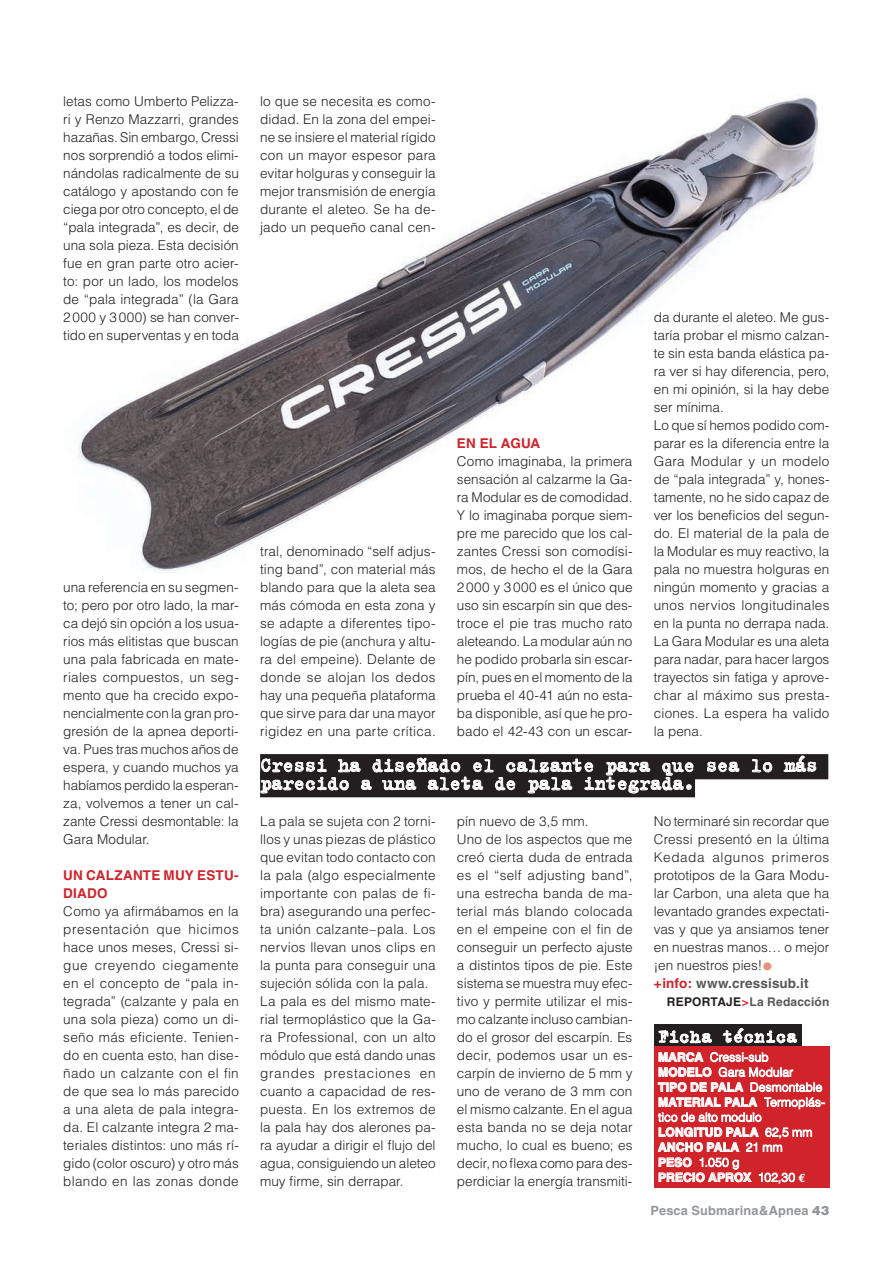
<style>
.page{position:relative;width:894px;height:1266px;background:#fff}
.page>*{position:absolute;margin:0;border:0;box-sizing:border-box;transform-origin:0 0}
.t1{font:21px/18px "Trixie";letter-spacing:-.02em;color:#fff}
.t2{font:19.5px "Trixie";letter-spacing:-.005em;color:#fff}
.t3{font:300 13.5px/18px "Helvetica";letter-spacing:.005em;color:#231f20;text-align:justify}
.t4{font:700 13.5px/18px "Helvetica";letter-spacing:.015em;color:#d1232a}
.t5{font:700 12.75px "Helvetica";letter-spacing:.015em;color:#939598}
.t6{font:300 12px/15px "Helvetica";letter-spacing:.005em;color:#fff}
.t7{font:700 12px "Helvetica";letter-spacing:.015em;color:#57585a}
.s1{font-weight:900;font-size:24px;color:#e59279}
.s2{font-weight:700;color:#d1232a}
.s3{font-weight:700;color:#57585a}
.s4{color:#231f20}
.s5{color:#d1232a}
.s6{font-weight:700}
.s7{font-family:"Euro Mono";font-weight:700}
.s8{font-weight:900}
</style>
<div class="page">
<img style="left:78px;top:97px;width:741px;height:476px">
<div style="left:653px;top:1045px;width:176px;height:141px;background:#d1232a"></div>
<div style="left:653px;top:1024px;width:147px;height:21px;background:#231f20"></div>
<svg style="left:658px;top:1030px;width:53px;height:13px"></svg>
<svg style="left:722px;top:1027px;width:75px;height:16px"></svg>
<svg style="left:657px;top:1052px;width:167px;height:69px"></svg>
<svg style="left:658px;top:1127px;width:100px;height:9px"></svg>
<svg style="left:765px;top:1127px;width:46px;height:11px"></svg>
<svg style="left:658px;top:1142px;width:81px;height:9px"></svg>
<svg style="left:746px;top:1142px;width:10px;height:9px"></svg>
<svg style="left:762px;top:1144px;width:19px;height:7px"></svg>
<svg style="left:658px;top:1157px;width:93px;height:24px"></svg>
<svg style="left:758px;top:1172px;width:36px;height:11px"></svg>
<div style="left:260px;top:754px;width:567px;height:25px;background:#231f20"></div>
<div style="left:260px;top:772px;width:434px;height:25px;background:#231f20"></div>
<svg style="left:707px;top:761px;width:32px;height:11px"></svg>
<svg style="left:751px;top:759px;width:21px;height:13px"></svg>
<svg style="left:783px;top:755px;width:33px;height:17px"></svg>
<svg style="left:260px;top:757px;width:433px;height:36px"></svg>
<p class="t3" style="left:63px;top:91px;width:177px">letas como Umberto Pelizza&shy;ri y Renzo Mazzarri, grandes hazañas. Sin embargo, Cressi nos sorprendió a todos elimi&shy;nándolas radicalmente de su catálogo y apostando con fe ciega por otro concepto, el de “pala integrada”, es decir, de una sola pieza. Esta decisión fue en gran parte otro acier&shy;to: por un lado, los modelos de “pala integrada” (la Gara 2 000 y 3 000) se han conver&shy;tido en superventas y en toda</p>
<p class="t3" style="left:260px;top:91px;width:177px">lo que se necesita es como&shy;didad. En la zona del empei&shy;ne se insiere el material rígido con un mayor espesor para evitar holguras y conseguir la mejor transmisión de energía durante el aleteo. Se ha de&shy;jado un pequeño canal cen-</p>
<p class="t3" style="left:653px;top:307px;width:177px;text-align:left">da durante el aleteo. Me gus&shy;taría probar el mismo calzan&shy;te sin esta banda elástica pa&shy;ra ver si hay diferencia, pero, en mi opinión, si la hay debe ser mínima.<br>Lo que sí hemos podido com&shy;parar es la diferencia entre la<br>Gara Modular y un modelo de “pala integrada” y, hones&shy;tamente, no he sido capaz de ver los beneficios del segun&shy;do. El material de la pala de la Modular es muy reactivo, la pala no muestra holguras en ningún momento y gracias a unos nervios longitudinales en la punta no derrapa nada.<br>La Gara Modular es una aleta para nadar, para hacer largos trayectos sin fatiga y aprove&shy;char al máximo sus presta&shy;ciones. La espera ha valido la pena.</p>
<p class="t4" style="left:457px;top:433px;width:85px">EN EL AGUA</p>
<p class="t3" style="left:457px;top:451px;width:177px">Como imaginaba, la primera sensación al calzarme la Ga&shy;ra Modular es de comodidad.<br>Y lo imaginaba porque siem&shy;pre me parecido que los cal&shy;zantes Cressi son comodísi&shy;mos, de hecho el de la Gara 2 000 y 3 000 es el único que uso sin escarpín sin que des&shy;troce el pie tras mucho rato aleteando. La modular aún no he podido probarla sin escar&shy;pín, pues en el momento de la prueba el 40-41 aún no esta&shy;ba disponible, así que he pro&shy;bado el 42-43 con un escar-</p>
<p class="t3" style="left:260px;top:541px;width:177px">tral, denominado “self adjus&shy;ting band”, con material más blando para que la aleta sea más cómoda en esta zona y se adapte a diferentes tipo&shy;logías de pie (anchura y altu&shy;ra del empeine). Delante de donde se alojan los dedos hay una pequeña plataforma que sirve para dar una mayor rigidez en una parte crítica.</p>
<p class="t3" style="left:63px;top:577px;width:177px">una referencia en su segmen&shy;to; pero por otro lado, la mar&shy;ca dejó sin opción a los usua&shy;rios más elitistas que buscan una pala fabricada en mate&shy;riales compuestos, un seg&shy;mento que ha crecido expo&shy;nencialmente con la gran pro&shy;gresión de la apnea deporti&shy;va. Pues tras muchos años de espera, y cuando muchos ya habíamos perdido la esperan&shy;za, volvemos a tener un cal&shy;zante Cressi desmontable: la Gara Modular.</p>
<p class="t4" style="left:63px;top:866px;width:177px">UN CALZANTE MUY ESTU-<br>DIADO</p>
<p class="t3" style="left:63px;top:901px;width:177px">Como ya afirmábamos en la presentación que hicimos hace unos meses, Cressi si&shy;gue creyendo ciegamente en el concepto de “pala in&shy;tegrada” (calzante y pala en una sola pieza) como un di&shy;seño más eficiente. Tenien&shy;do en cuenta esto, han dise&shy;ñado un calzante con el fin de que sea lo más parecido a una aleta de pala integra&shy;da. El calzante integra 2 ma&shy;teriales distintos: uno más rí&shy;gido (color oscuro) y otro más blando en las zonas donde</p>
<h1 class="t1" style="left:260px;top:755px;width:558px">Cressi ha diseñado el calzante para que sea lo más parecido a una aleta de pala integrada.</h1>
<p class="t3" style="left:457px;top:811px;width:177px;text-align:left">pín nuevo de 3,5 mm.<br>Uno de los aspectos que me creó cierta duda de entrada es el “self adjusting band”, una estrecha banda de ma&shy;terial más blando colocada en el empeine con el fin de conseguir un perfecto ajuste a distintos tipos de pie. Este sistema se muestra muy efec&shy;tivo y permite utilizar el mis&shy;mo calzante incluso cambian&shy;do el grosor del escarpín. Es decir, podemos usar un es&shy;carpín de invierno de 5 mm y uno de verano de 3 mm con el mismo calzante. En el agua esta banda no se deja notar mucho, lo cual es bueno; es decir, no flexa como para des&shy;perdiciar la energía transmiti-</p>
<p class="t3" style="left:260px;top:811px;width:177px;text-align:left">La pala se sujeta con 2 torni&shy;llos y unas piezas de plástico que evitan todo contacto con la pala (algo especialmente importante con palas de fi&shy;bra) asegurando una perfec&shy;ta unión calzante–pala. Los nervios llevan unos clips en la punta para conseguir una sujeción sólida con la pala.<br>La pala es del mismo mate&shy;rial termoplástico que la Ga&shy;ra Professional, con un alto módulo que está dando unas grandes prestaciones en cuanto a capacidad de res&shy;puesta. En los extremos de la pala hay dos alerones pa&shy;ra ayudar a dirigir el flujo del agua, consiguiendo un aleteo muy firme, sin derrapar.</p>
<p class="t3" style="left:653px;top:811px;width:177px;text-align:left">No terminaré sin recordar que<br>Cressi presentó en la última<br>Kedada algunos primeros prototipos de la Gara Modu&shy;lar Carbon, una aleta que ha levantado grandes expectati&shy;vas y que ya ansiamos tener en nuestras manos… o mejor ¡en nuestros pies!<span class="s1">•<br></span><span class="s2">+info:</span> <span class="s3">www.cressisub.it</span></p>
<p class="t7" style="left:666px;top:994px;width:164px"><span class="s4">REPORTAJE</span><span class="s5">&gt;</span>La Redacción</p>
<h2 class="t2" style="left:657px;top:1023px;width:141px">Ficha técnica</h2>
<p class="t6" style="left:657px;top:1049px;width:168px"><span class="s6">MARCA</span> Cressi-sub<br><span class="s6">MODELO</span> Gara Modular<br><span class="s6">TIPO DE PALA</span> Desmontable<br><span class="s6">MATERIAL PALA</span> Termoplás&shy;tico de alto modulo<br><span class="s6">LONGITUD PALA</span> 62,5 mm<br><span class="s6">ANCHO PALA</span> 21 mm<br><span class="s6">PESO</span> 1.050 g<br><span class="s6">PRECIO APROX</span> 102,30 <span class="s7">€</span></p>
<p class="t5" style="left:650px;top:1202px;width:180px">Pesca Submarina&amp;Apnea <span class="s8">43</span></p>
</div>
